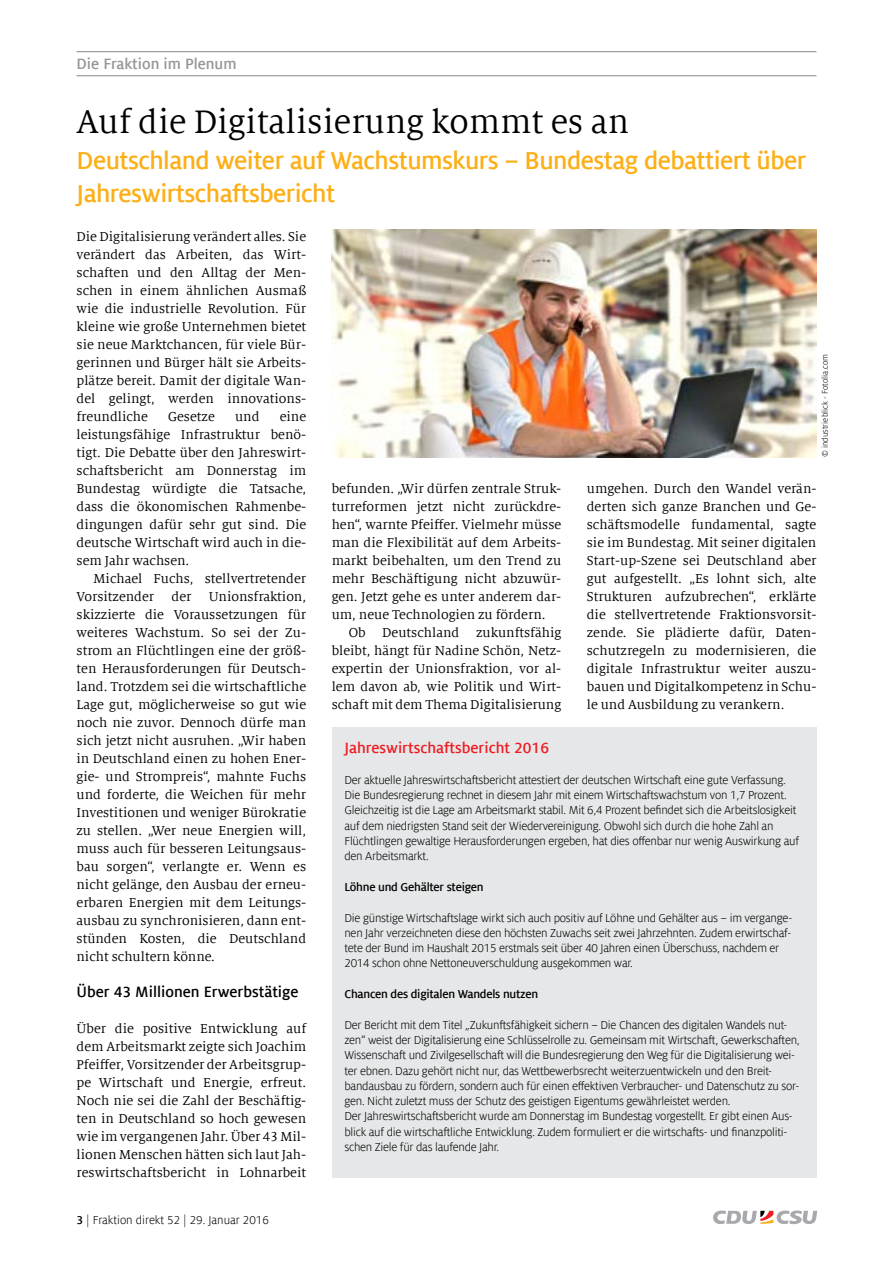
<style>
.page{position:relative;width:893px;height:1263px;background:#fff}
.page>*{position:absolute;margin:0;border:0;box-sizing:border-box;transform-origin:0 0}
.t1{font:36px "Milo Serif Offc";color:#000}
.t2{font:700 27px/33px "Milo Sans Offc";letter-spacing:-.02em;color:#fcaf17}
.t3{font:700 16.5px "Milo Sans Offc";color:#000}
.t4{font:700 16.5px "Milo Sans Offc";color:#ed1d24}
.t5{font:700 16.5px "Milo Sans Offc";color:#939598}
.t6{font:14.25px/18px "Milo Serif Offc";color:#000;text-align:justify}
.t7{font:12.75px/15.3px "Milo Sans Offc";letter-spacing:-.02em;color:#000}
.t8{font:700 12.75px "Milo Sans Offc";letter-spacing:-.02em;color:#000}
.t9{font:12.75px "Milo Sans Offc";color:#000}
.t10{font:9px "Milo Sans Offc";color:#000}
.s1{font-weight:700}
</style>
<div class="page">
<svg style="left:713px;top:1210px;width:104px;height:14px"></svg>
<hr style="left:77px;top:51px;width:739px;height:1px;background:#939598">
<hr style="left:77px;top:75px;width:739px;height:1px;background:#939598">
<img style="left:332px;top:230px;width:484px;height:227px">
<div style="left:332px;top:727px;width:484px;height:451px;background:#e6e7e8"></div>
<p class="t5" style="left:77px;top:53px;width:161px">Die Fraktion im Plenum</p>
<h1 class="t1" style="left:77px;top:100px;width:554px">Auf die Digitalisierung kommt es an</h1>
<h2 class="t2" style="left:77px;top:144px;width:731px">Deutschland weiter auf Wachstumskurs – Bundestag debattiert über<br>Jahreswirtschaftsbericht</h2>
<p class="t6" style="left:77px;top:228px;width:231px">Die Digitalisierung verändert alles. Sie verändert das Arbeiten, das Wirt&shy;schaften und den Alltag der Men&shy;schen in einem ähnlichen Ausmaß wie die industrielle Revolution. Für kleine wie große Unternehmen bietet sie neue Marktchancen, für viele Bür&shy;gerinnen und Bürger hält sie Arbeits&shy;plätze bereit. Damit der digitale Wan&shy;del gelingt, werden innovations&shy;freundliche</p>
<p class="t6" style="left:77px;top:408px;width:231px;text-indent:203px">eine leistungsfähige Infrastruktur benö&shy;tigt. Die Debatte über den Jahreswirt&shy;schaftsbericht am Donnerstag im Bundestag würdigte die Tatsache, dass die ökonomischen Rahmenbe&shy;dingungen dafür sehr gut sind. Die deutsche Wirtschaft wird auch in die&shy;sem Jahr wachsen.</p>
<p class="t6" style="left:77px;top:569px;width:231px;text-indent:17px">Michael Fuchs, stellvertretender Vorsitzender der Unionsfraktion, skizzierte die Voraussetzungen für weiteres Wachstum. So sei der Zu&shy;strom an Flüchtlingen eine der größ&shy;ten Herausforderungen für Deutsch&shy;land. Trotzdem sei die wirtschaftliche Lage gut, möglicherweise so gut wie noch nie zuvor. Dennoch dürfe man sich jetzt nicht ausruhen. „Wir haben in Deutschland einen zu hohen Ener&shy;gie- und Strompreis“, mahnte Fuchs und forderte, die Weichen für mehr Investitionen und weniger Bürokratie zu stellen. „Wer neue Energien will, muss auch für besseren Leitungsaus&shy;bau sorgen“, verlangte er. Wenn es nicht gelänge, den Ausbau der erneu&shy;erbaren Energien mit dem Leitungs&shy;ausbau zu synchronisieren, dann ent&shy;stünden Kosten, die Deutschland nicht schultern könne.</p>
<p class="t3" style="left:77px;top:982px;width:224px">Über 43 Millionen Erwerbstätige</p>
<p class="t6" style="left:77px;top:1020px;width:231px">Über die positive Entwicklung auf dem Arbeitsmarkt zeigte sich Joachim Pfeiffer, Vorsitzender der Arbeitsgrup&shy;pe Wirtschaft und Energie, erfreut.<br>Noch nie sei die Zahl der Beschäftig&shy;ten in Deutschland so hoch gewesen wie im vergangenen Jahr. Über 43 Mil&shy;lionen Menschen hätten sich laut Jah&shy;reswirtschaftsbericht in Lohnarbeit</p>
<p class="t6" style="left:168px;top:408px;width:48px">Gesetze</p>
<p class="t6" style="left:235px;top:408px;width:26px">und</p>
<p class="t9" style="left:77px;top:1212px;width:194px"><span class="s1">3</span> | Fraktion direkt 52 | 29. Januar 2016</p>
<p class="t6" style="left:332px;top:480px;width:231px">befunden. „Wir dürfen zentrale Struk&shy;turreformen jetzt nicht zurückdre&shy;hen“, warnte Pfeiffer. Vielmehr müsse man die Flexibilität auf dem Arbeits&shy;markt beibehalten, um den Trend zu mehr Beschäftigung nicht abzuwür&shy;gen. Jetzt gehe es unter anderem dar&shy;um, neue Technologien zu fördern.</p>
<p class="t6" style="left:332px;top:624px;width:231px;text-indent:17px">Ob Deutschland zukunftsfähig bleibt, hängt für Nadine Schön, Netz&shy;expertin der Unionsfraktion, vor al&shy;lem davon ab, wie Politik und Wirt&shy;schaft mit dem Thema Digitalisierung</p>
<p class="t10" style="left:819px;top:457px;width:105px;rotate:-90deg">© industrieblick - Fotolia.com</p>
<p class="t6" style="left:587px;top:480px;width:231px">umgehen. Durch den Wandel verän&shy;derten sich ganze Branchen und Ge&shy;schäftsmodelle fundamental, sagte sie im Bundestag. Mit seiner digitalen Start-up-Szene sei Deutschland aber gut aufgestellt. „Es lohnt sich, alte Strukturen aufzubrechen“, erklärte die stellvertretende Fraktionsvorsit&shy;zende. Sie plädierte dafür, Daten&shy;schutzregeln zu modernisieren, die digitale Infrastruktur weiter auszu&shy;bauen und Digitalkompetenz in Schu&shy;le und Ausbildung zu verankern.</p>
<p class="t4" style="left:344px;top:738px;width:206px">Jahreswirtschaftsbericht 2016</p>
<p class="t7" style="left:344px;top:772px;width:456px">Der aktuelle Jahreswirtschaftsbericht attestiert der deutschen Wirtschaft eine gute Verfassung.<br>Die Bundesregierung rechnet in diesem Jahr mit einem Wirtschaftswachstum von 1,7 Prozent.<br>Gleichzeitig ist die Lage am Arbeitsmarkt stabil. Mit 6,4 Prozent befindet sich die Arbeitslosigkeit auf dem niedrigsten Stand seit der Wiedervereinigung. Obwohl sich durch die hohe Zahl an Flüchtlingen gewaltige Herausforderungen ergeben, hat dies offenbar nur wenig Auswirkung auf den Arbeitsmarkt.</p>
<p class="t8" style="left:344px;top:879px;width:141px">Löhne und Gehälter steigen</p>
<p class="t7" style="left:344px;top:910px;width:449px">Die günstige Wirtschaftslage wirkt sich auch positiv auf Löhne und Gehälter aus – im vergange&shy;nen Jahr verzeichneten diese den höchsten Zuwachs seit zwei Jahrzehnten. Zudem erwirtschaf&shy;tete der Bund im Haushalt 2015 erstmals seit über 40 Jahren einen Überschuss, nachdem er 2014 schon ohne Nettoneuverschuldung ausgekommen war.</p>
<p class="t8" style="left:344px;top:986px;width:195px">Chancen des digitalen Wandels nutzen</p>
<p class="t7" style="left:344px;top:1017px;width:457px">Der Bericht mit dem Titel „Zukunftsfähigkeit sichern – Die Chancen des digitalen Wandels nut&shy;zen“ weist der Digitalisierung eine Schlüsselrolle zu. Gemeinsam mit Wirtschaft, Gewerkschaften, Wissenschaft und Zivilgesellschaft will die Bundesregierung den Weg für die Digitalisierung wei&shy;ter ebnen. Dazu gehört nicht nur, das Wettbewerbsrecht weiterzuentwickeln und den Breit&shy;bandausbau zu fördern, sondern auch für einen effektiven Verbraucher- und Datenschutz zu sor&shy;gen. Nicht zuletzt muss der Schutz des geistigen Eigentums gewährleistet werden.<br>Der Jahreswirtschaftsbericht wurde am Donnerstag im Bundestag vorgestellt. Er gibt einen Aus&shy;blick auf die wirtschaftliche Entwicklung. Zudem formuliert er die wirtschafts- und finanzpoliti&shy;schen Ziele für das laufende Jahr.</p>
</div>
